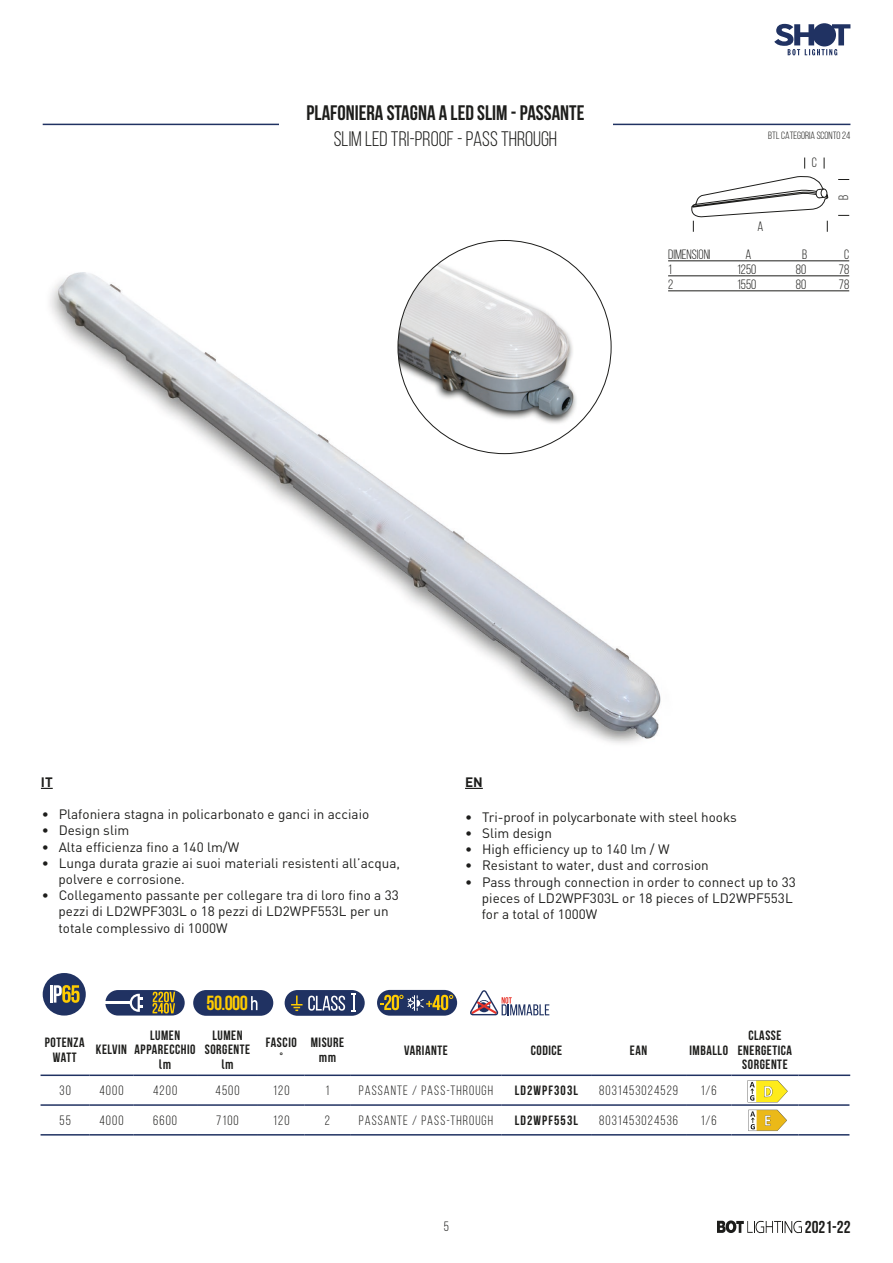
<style>
.page{position:relative;width:893px;height:1263px;background:#fff}
.page>*{position:absolute;margin:0;border:0;box-sizing:border-box;transform-origin:0 0}
.t1{font:700 21px "Bebas Neue";color:#1d1d1b}
.t2{font:21px "Bebas Neue";color:#1d1d1b}
.t3{font:700 20.4px "Bebas Neue";color:#fc0}
.t4{font:700 17.25px "Bebas Neue";color:#1d1d1b}
.t5{font:13.5px/16.2px "DIN";color:#1d1d1b}
.t6{font:13.5px "Bebas Neue";letter-spacing:.08em;color:#1d1d1b}
.t7{font:700 13.5px/14.4px "Bebas Neue";letter-spacing:.04em;color:#1d1d1b;text-align:center}
.t8{font:700 13.5px "Bebas Neue";letter-spacing:.08em;color:#1d1d1b}
.t9{font:13.5px "Bebas Neue";color:#1d1d1b}
.t10{font:700 condensed 13.5px "DIN Pro";color:#1d1d1b}
.t11{font:700 13.5px "DIN Pro";color:#1d1d1b}
.t12{font:10.5px "Bebas Neue";color:#1d1d1b}
</style>
<div class="page">
<img style="left:50px;top:240px;width:641px;height:504px">
<hr style="left:668px;top:260px;width:181px;height:1px;background:#1d1d1b">
<hr style="left:668px;top:275px;width:181px;height:1px;background:#1d1d1b">
<hr style="left:668px;top:290px;width:181px;height:1px;background:#1d1d1b">
<svg style="left:41px;top:788px;width:12px;height:1px"></svg>
<svg style="left:465px;top:788px;width:18px;height:1px"></svg>
<hr style="left:43px;top:124px;width:807px;height:1px;background:#203262">
<div style="left:279px;top:91px;width:333px;height:69px;background:#fff"></div>
<svg style="left:41px;top:1076px;width:808px;height:34px"></svg>
<hr style="left:90px;top:1074px;width:43px;height:2px;background:#203262">
<hr style="left:90px;top:1104px;width:43px;height:2px;background:#203262">
<hr style="left:90px;top:1134px;width:43px;height:1px;background:#203262">
<hr style="left:133px;top:1074px;width:64px;height:2px;background:#203262">
<hr style="left:197px;top:1074px;width:61px;height:2px;background:#203262">
<hr style="left:41px;top:1074px;width:49px;height:2px;background:#203262">
<hr style="left:41px;top:1104px;width:49px;height:2px;background:#203262">
<hr style="left:41px;top:1134px;width:49px;height:1px;background:#203262">
<hr style="left:133px;top:1104px;width:64px;height:2px;background:#203262">
<hr style="left:197px;top:1104px;width:61px;height:2px;background:#203262">
<hr style="left:133px;top:1134px;width:64px;height:1px;background:#203262">
<hr style="left:197px;top:1134px;width:61px;height:1px;background:#203262">
<hr style="left:305px;top:1074px;width:45px;height:2px;background:#203262">
<hr style="left:305px;top:1104px;width:45px;height:2px;background:#203262">
<hr style="left:305px;top:1134px;width:45px;height:1px;background:#203262">
<hr style="left:502px;top:1074px;width:89px;height:2px;background:#203262">
<hr style="left:502px;top:1104px;width:89px;height:2px;background:#203262">
<hr style="left:502px;top:1134px;width:89px;height:1px;background:#203262">
<hr style="left:591px;top:1074px;width:95px;height:2px;background:#203262">
<hr style="left:591px;top:1104px;width:95px;height:2px;background:#203262">
<hr style="left:591px;top:1134px;width:95px;height:1px;background:#203262">
<hr style="left:686px;top:1074px;width:45px;height:2px;background:#203262">
<hr style="left:686px;top:1104px;width:45px;height:2px;background:#203262">
<hr style="left:686px;top:1134px;width:45px;height:1px;background:#203262">
<hr style="left:258px;top:1074px;width:47px;height:2px;background:#203262">
<hr style="left:258px;top:1104px;width:47px;height:2px;background:#203262">
<hr style="left:258px;top:1134px;width:47px;height:1px;background:#203262">
<hr style="left:350px;top:1074px;width:152px;height:2px;background:#203262">
<hr style="left:731px;top:1074px;width:67px;height:2px;background:#203262">
<hr style="left:798px;top:1074px;width:52px;height:2px;background:#203262">
<hr style="left:350px;top:1104px;width:152px;height:2px;background:#203262">
<hr style="left:731px;top:1104px;width:67px;height:2px;background:#203262">
<hr style="left:798px;top:1104px;width:51px;height:2px;background:#203262">
<hr style="left:350px;top:1134px;width:152px;height:1px;background:#203262">
<hr style="left:731px;top:1134px;width:67px;height:1px;background:#203262">
<hr style="left:798px;top:1134px;width:51px;height:1px;background:#203262">
<svg style="left:470px;top:990px;width:79px;height:25px"></svg>
<div style="left:43px;top:973px;width:43px;height:42px;background:#203262;border-radius:21px"></div>
<hr style="left:50px;top:985px;width:3px;height:17px;background:#fff">
<svg style="left:54px;top:985px;width:26px;height:18px"></svg>
<div style="left:377px;top:990px;width:80px;height:26px;background:#203262;border-radius:13px"></div>
<img style="left:398px;top:241px;width:213px;height:202px">
<svg style="left:381px;top:995px;width:72px;height:16px"></svg>
<svg style="left:691px;top:176px;width:138px;height:56px"></svg>
<div style="left:285px;top:990px;width:80px;height:26px;background:#203262;border-radius:13px"></div>
<svg style="left:291px;top:995px;width:54px;height:16px"></svg>
<svg style="left:352px;top:993px;width:4px;height:18px"></svg>
<div style="left:193px;top:990px;width:80px;height:26px;background:#203262;border-radius:13px"></div>
<svg style="left:251px;top:996px;width:6px;height:14px"></svg>
<div style="left:105px;top:990px;width:80px;height:25px;background:#203262;border-radius:13px"></div>
<svg style="left:153px;top:992px;width:22px;height:21px"></svg>
<hr style="left:105px;top:1002px;width:26px;height:2px;background:#fff">
<svg style="left:130px;top:994px;width:13px;height:18px"></svg>
<svg style="left:748px;top:1080px;width:40px;height:22px"></svg>
<svg style="left:748px;top:1110px;width:39px;height:21px"></svg>
<svg style="left:717px;top:1220px;width:85px;height:13px"></svg>
<svg style="left:774px;top:24px;width:76px;height:31px"></svg>
<h1 class="t1" style="left:307px;top:102px;width:279px">PLAFONIERA STAGNA A LED SLIM - PASSANTE</h1>
<h1 class="t2" style="left:334px;top:127px;width:225px">SLIM LED TRI-PROOF - PASS THROUGH</h1>
<p class="t12" style="left:768px;top:130px;width:84px">BTL CATEGORIA SCONTO 24</p>
<p class="t6" style="left:757px;top:219px;width:7px">A</p>
<p class="t6" style="left:812px;top:156px;width:7px">C</p>
<p class="t6" style="left:836px;top:200px;width:7px;rotate:-90deg">B</p>
<p class="t9" style="left:668px;top:247px;width:44px">DIMENSIONI</p>
<p class="t6" style="left:745px;top:247px;width:7px">A</p>
<p class="t6" style="left:802px;top:247px;width:7px">B</p>
<p class="t6" style="left:844px;top:247px;width:7px">C</p>
<p class="t6" style="left:668px;top:262px;width:5px">1</p>
<p class="t6" style="left:737px;top:262px;width:21px">1250</p>
<p class="t6" style="left:796px;top:262px;width:12px">80</p>
<p class="t6" style="left:839px;top:262px;width:12px">78</p>
<p class="t6" style="left:668px;top:277px;width:7px">2</p>
<p class="t6" style="left:737px;top:277px;width:21px">1550</p>
<p class="t6" style="left:796px;top:277px;width:12px">80</p>
<p class="t6" style="left:839px;top:277px;width:12px">78</p>
<p class="t11" style="left:41px;top:770px;width:13px">IT</p>
<p class="t5" style="left:42px;top:806px;width:329px">• Plafoniera stagna in policarbonato e ganci in acciaio</p>
<p class="t5" style="left:42px;top:822px;width:89px">• Design slim</p>
<p class="t5" style="left:42px;top:838px;width:199px">• Alta efficienza fino a 140 lm/W</p>
<p class="t5" style="left:58px;top:854px;width:343px;text-indent:-17px">• Lunga durata grazie ai suoi materiali resistenti all’acqua, polvere e corrosione.</p>
<p class="t5" style="left:58px;top:887px;width:342px;text-indent:-17px">• Collegamento passante per collegare tra di loro fino a 33 pezzi di LD2WPF303L o 18 pezzi di LD2WPF553L per un totale complessivo di 1000W</p>
<h2 class="t3" style="left:207px;top:992px;width:43px">50.000</h2>
<p class="t11" style="left:465px;top:770px;width:19px">EN</p>
<p class="t5" style="left:465px;top:808px;width:273px">• Tri-proof in polycarbonate with steel hooks</p>
<p class="t5" style="left:465px;top:825px;width:89px">• Slim design</p>
<p class="t5" style="left:465px;top:841px;width:206px">• High efficiency up to 140 lm / W</p>
<p class="t5" style="left:465px;top:857px;width:245px">• Resistant to water, dust and corrosion</p>
<p class="t5" style="left:482px;top:873px;width:315px;text-indent:-17px">• Pass through connection in order to connect up to 33 pieces of LD2WPF303L or 18 pieces of LD2WPF553L for a total of 1000W</p>
<p class="t7" style="left:45px;top:1035px;width:41px">POTENZA<br>WATT</p>
<p class="t7" style="left:96px;top:1042px;width:33px">KELVIN</p>
<p class="t7" style="left:135px;top:1028px;width:63px">LUMEN<br>APPARECCHIO</p>
<p class="t10" style="left:159px;top:1054px;width:14px">lm</p>
<p class="t7" style="left:205px;top:1028px;width:47px">LUMEN<br>SORGENTE</p>
<p class="t10" style="left:221px;top:1054px;width:14px">lm</p>
<p class="t7" style="left:266px;top:1035px;width:32px">FASCIO °</p>
<p class="t7" style="left:311px;top:1035px;width:35px">MISURE</p>
<p class="t10" style="left:319px;top:1047px;width:19px">mm</p>
<p class="t7" style="left:404px;top:1042px;width:45px">VARIANTE</p>
<p class="t7" style="left:531px;top:1042px;width:33px">CODICE</p>
<p class="t7" style="left:630px;top:1042px;width:19px">EAN</p>
<p class="t7" style="left:689px;top:1042px;width:40px">IMBALLO</p>
<p class="t6" style="left:59px;top:1083px;width:13px">30</p>
<p class="t6" style="left:99px;top:1083px;width:26px">4000</p>
<p class="t6" style="left:153px;top:1083px;width:26px">4200</p>
<p class="t6" style="left:215px;top:1083px;width:26px">4500</p>
<p class="t6" style="left:273px;top:1083px;width:18px">120</p>
<p class="t6" style="left:326px;top:1083px;width:5px">1</p>
<p class="t6" style="left:359px;top:1083px;width:136px">PASSANTE / PASS-THROUGH</p>
<p class="t8" style="left:515px;top:1083px;width:65px">LD2WPF303L</p>
<p class="t6" style="left:599px;top:1083px;width:80px">8031453024529</p>
<p class="t6" style="left:701px;top:1083px;width:18px">1/6</p>
<p class="t6" style="left:59px;top:1113px;width:13px">55</p>
<p class="t6" style="left:99px;top:1113px;width:26px">4000</p>
<p class="t6" style="left:153px;top:1113px;width:25px">6600</p>
<p class="t6" style="left:216px;top:1113px;width:24px">7100</p>
<p class="t6" style="left:273px;top:1113px;width:18px">120</p>
<p class="t6" style="left:325px;top:1113px;width:7px">2</p>
<p class="t6" style="left:359px;top:1113px;width:136px">PASSANTE / PASS-THROUGH</p>
<p class="t8" style="left:515px;top:1113px;width:65px">LD2WPF553L</p>
<p class="t6" style="left:599px;top:1113px;width:80px">8031453024536</p>
<p class="t6" style="left:701px;top:1113px;width:18px">1/6</p>
<p class="t7" style="left:738px;top:1028px;width:56px">CLASSE<br>ENERGETICA<br>SORGENTE</p>
<p class="t6" style="left:444px;top:1219px;width:7px">5</p>
<p class="t4" style="left:805px;top:1217px;width:47px">2021-22</p>
</div>
